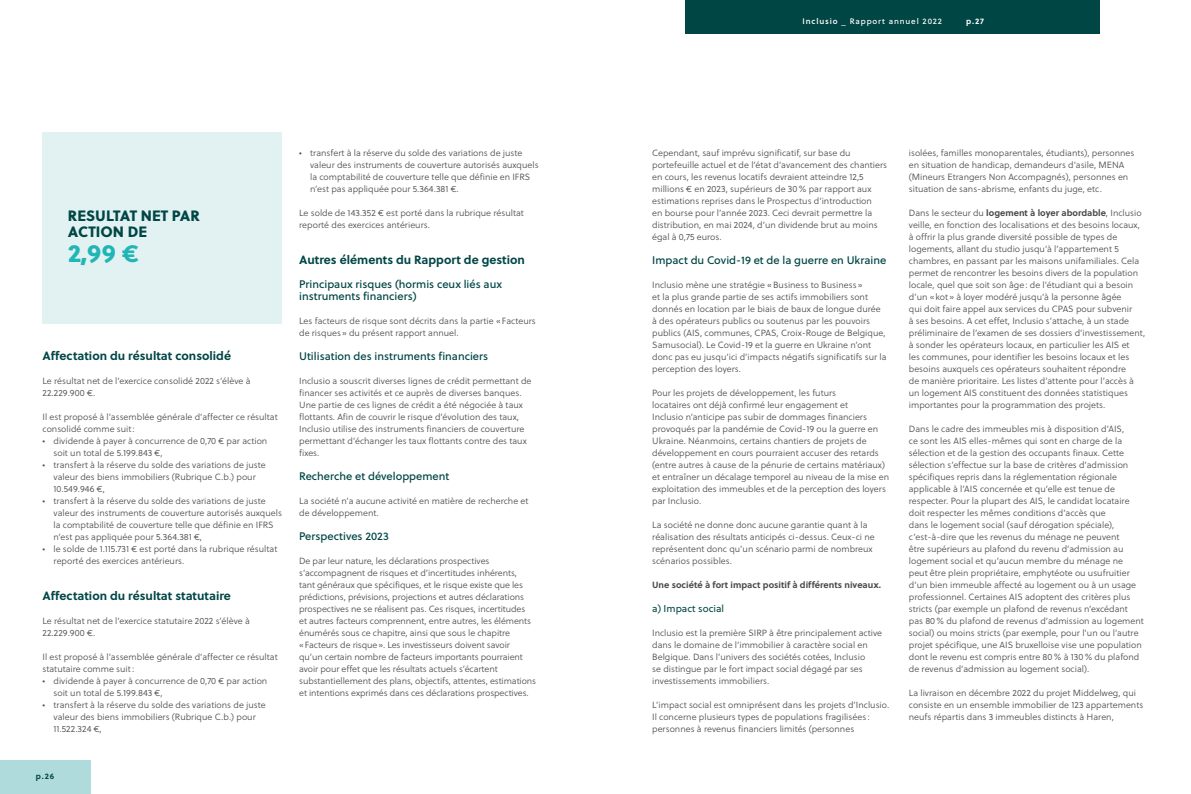
<style>
.page{position:relative;width:1191px;height:794px;background:#fff}
.page>*{position:absolute;margin:0;border:0;box-sizing:border-box;transform-origin:0 0}
.t1{font:25px "Soleil Xb";color:#20b5b6}
.t2{font:15px/16px "Soleil Xb";color:#004645}
.t3{font:700 12px "Soleil";color:#004645}
.t4{font:11px/12px "Soleil Bk";color:#004645}
.t5{font:10px "Soleil";color:#004645}
.t6{font:9px/12px "Soleil Lt";color:#4a4a49}
.t7{font:700 9px "Soleil";color:#4a4a49}
.t8{font:8px "Soleil Bk";letter-spacing:.11em;color:#fff}
.t9{font:700 8px "Soleil";color:#fff}
.t10{font:700 8px "Soleil";color:#004645}
.s1{font-family:"Soleil Sb"}
.s2{font-family:"Soleil";font-weight:700}
</style>
<div class="page">
<div style="left:685px;top:0;width:415px;height:34px;background:#004645"></div>
<div style="left:0;top:760px;width:90px;height:34px;background:#afdbdc"></div>
<div style="left:43px;top:133px;width:239px;height:191px;background:#e2f1f2"></div>
<h2 class="t2" style="left:68px;top:206px;width:134px">RESULTAT NET PAR<br>ACTION DE</h2>
<h1 class="t1" style="left:68px;top:233px;width:72px">2,99 €</h1>
<h3 class="t3" style="left:43px;top:346px;width:190px">Affectation du résultat consolidé</h3>
<p class="t6" style="left:43px;top:375px;width:209px">Le résultat net de l’exercice consolidé 2022 s’élève à<br>22.229.900 €.</p>
<p class="t6" style="left:43px;top:411px;width:237px">Il est proposé à l’assemblée générale d’affecter ce résultat consolidé comme suit :</p>
<p class="t6" style="left:54px;top:435px;width:215px;text-indent:-11px">• dividende à payer à concurrence de 0,70 € par action soit un total de 5.199.843 €,</p>
<p class="t6" style="left:54px;top:459px;width:214px;text-indent:-11px">• transfert à la réserve du solde des variations de juste valeur des biens immobiliers (Rubrique C.b.) pour<br>10.549.946 €,</p>
<p class="t6" style="left:54px;top:495px;width:230px;text-indent:-11px">• transfert à la réserve du solde des variations de juste valeur des instruments de couverture autorisés auxquels la comptabilité de couverture telle que définie en IFRS n’est pas appliquée pour 5.364.381 €,</p>
<p class="t6" style="left:54px;top:543px;width:225px;text-indent:-11px">• le solde de 1.115.731 € est porté dans la rubrique résultat reporté des exercices antérieurs.</p>
<h3 class="t3" style="left:43px;top:586px;width:190px">Affectation du résultat statutaire</h3>
<p class="t6" style="left:43px;top:615px;width:209px">Le résultat net de l’exercice statutaire 2022 s’élève à<br>22.229.900 €.</p>
<p class="t6" style="left:43px;top:651px;width:237px">Il est proposé à l’assemblée générale d’affecter ce résultat statutaire comme suit :</p>
<p class="t6" style="left:54px;top:675px;width:215px;text-indent:-11px">• dividende à payer à concurrence de 0,70 € par action soit un total de 5.199.843 €,</p>
<p class="t6" style="left:54px;top:699px;width:214px;text-indent:-11px">• transfert à la réserve du solde des variations de juste valeur des biens immobiliers (Rubrique C.b.) pour<br>11.522.324 €,</p>
<p class="t10" style="left:36px;top:770px;width:20px">p.26</p>
<p class="t6" style="left:310px;top:147px;width:230px;text-indent:-11px">• transfert à la réserve du solde des variations de juste valeur des instruments de couverture autorisés auxquels la comptabilité de couverture telle que définie en IFRS n’est pas appliquée pour 5.364.381 €.</p>
<p class="t6" style="left:299px;top:207px;width:226px">Le solde de 143.352 € est porté dans la rubrique résultat reporté des exercices antérieurs.</p>
<h3 class="t3" style="left:299px;top:250px;width:227px">Autres éléments du Rapport de gestion</h3>
<p class="t4" style="left:299px;top:278px;width:204px">Principaux risques (hormis ceux liés aux instruments financiers)</p>
<p class="t6" style="left:299px;top:315px;width:238px">Les facteurs de risque sont décrits dans la partie « Facteurs de risques » du présent rapport annuel.</p>
<p class="t4" style="left:299px;top:350px;width:190px">Utilisation des instruments financiers</p>
<p class="t6" style="left:299px;top:375px;width:234px">Inclusio a souscrit diverses lignes de crédit permettant de financer ses activités et ce auprès de diverses banques.<br>Une partie de ces lignes de crédit a été négociée à taux flottants. Afin de couvrir le risque d’évolution des taux, Inclusio utilise des instruments financiers de couverture permettant d’échanger les taux flottants contre des taux fixes.</p>
<p class="t4" style="left:299px;top:470px;width:152px">Recherche et développement</p>
<p class="t6" style="left:299px;top:495px;width:231px">La société n’a aucune activité en matière de recherche et de développement.</p>
<p class="t4" style="left:299px;top:530px;width:91px">Perspectives 2023</p>
<p class="t6" style="left:299px;top:555px;width:238px">De par leur nature, les déclarations prospectives s’accompagnent de risques et d’incertitudes inhérents,<br>tant généraux que spécifiques, et le risque existe que les prédictions, prévisions, projections et autres déclarations prospectives ne se réalisent pas. Ces risques, incertitudes<br>et autres facteurs comprennent, entre autres, les éléments énumérés sous ce chapitre, ainsi que sous le chapitre<br>« Facteurs de risque ». Les investisseurs doivent savoir<br>qu’un certain nombre de facteurs importants pourraient avoir pour effet que les résultats actuels s’écartent substantiellement des plans, objectifs, attentes, estimations et intentions exprimés dans ces déclarations prospectives.</p>
<p class="t8" style="left:802px;top:15px;width:141px"><span class="s1">Inclusio</span> _ Rapport annuel 2022</p>
<p class="t9" style="left:966px;top:15px;width:19px">p.27</p>
<p class="t6" style="left:652px;top:147px;width:236px">Cependant, sauf imprévu significatif, sur base du portefeuille actuel et de l’état d’avancement des chantiers en cours, les revenus locatifs devraient atteindre 12,5 millions € en 2023, supérieurs de 30 % par rapport aux estimations reprises dans le Prospectus d’introduction<br>en bourse pour l’année 2023. Ceci devrait permettre la distribution, en mai 2024, d’un dividende brut au moins égal à 0,75 euros.</p>
<p class="t4" style="left:652px;top:254px;width:235px">Impact du Covid-19 et de la guerre en Ukraine</p>
<p class="t6" style="left:652px;top:279px;width:236px">Inclusio mène une stratégie « Business to Business »<br>et la plus grande partie de ses actifs immobiliers sont donnés en location par le biais de baux de longue durée à des opérateurs publics ou soutenus par les pouvoirs publics (AIS, communes, CPAS, Croix-Rouge de Belgique, Samusocial). Le Covid-19 et la guerre en Ukraine n’ont donc pas eu jusqu’ici d’impacts négatifs significatifs sur la perception des loyers.</p>
<p class="t6" style="left:652px;top:387px;width:238px">Pour les projets de développement, les futurs<br>locataires ont déjà confirmé leur engagement et<br>Inclusio n’anticipe pas subir de dommages financiers provoqués par la pandémie de Covid-19 ou la guerre en Ukraine. Néanmoins, certains chantiers de projets de développement en cours pourraient accuser des retards (entre autres à cause de la pénurie de certains matériaux) et entraîner un décalage temporel au niveau de la mise en exploitation des immeubles et de la perception des loyers par Inclusio.</p>
<p class="t6" style="left:652px;top:519px;width:224px">La société ne donne donc aucune garantie quant à la réalisation des résultats anticipés ci-dessus. Ceux-ci ne représentent donc qu’un scénario parmi de nombreux scénarios possibles.</p>
<p class="t7" style="left:652px;top:578px;width:230px">Une société à fort impact positif à différents niveaux.</p>
<p class="t5" style="left:652px;top:601px;width:73px">a) Impact social</p>
<p class="t6" style="left:652px;top:627px;width:231px">Inclusio est la première SIRP à être principalement active dans le domaine de l’immobilier à caractère social en Belgique. Dans l’univers des sociétés cotées, Inclusio<br>se distingue par le fort impact social dégagé par ses investissements immobiliers.</p>
<p class="t6" style="left:652px;top:699px;width:239px">L’impact social est omniprésent dans les projets d’Inclusio.<br>Il concerne plusieurs types de populations fragilisées : personnes à revenus financiers limités (personnes</p>
<p class="t6" style="left:909px;top:147px;width:227px">isolées, familles monoparentales, étudiants), personnes en situation de handicap, demandeurs d’asile, MENA (Mineurs Etrangers Non Accompagnés), personnes en situation de sans-abrisme, enfants du juge, etc.</p>
<p class="t6" style="left:909px;top:207px;width:238px">Dans le secteur du <span class="s2">logement à loyer abordable</span>, Inclusio veille, en fonction des localisations et des besoins locaux, à offrir la plus grande diversité possible de types de logements, allant du studio jusqu’à l’appartement 5 chambres, en passant par les maisons unifamiliales. Cela permet de rencontrer les besoins divers de la population locale, quel que soit son âge : de l’étudiant qui a besoin d’un « kot » à loyer modéré jusqu’à la personne âgée<br>qui doit faire appel aux services du CPAS pour subvenir<br>à ses besoins. A cet effet, Inclusio s’attache, à un stade préliminaire de l’examen de ses dossiers d’investissement, à sonder les opérateurs locaux, en particulier les AIS et<br>les communes, pour identifier les besoins locaux et les besoins auxquels ces opérateurs souhaitent répondre<br>de manière prioritaire. Les listes d’attente pour l’accès à un logement AIS constituent des données statistiques importantes pour la programmation des projets.</p>
<p class="t6" style="left:909px;top:423px;width:236px">Dans le cadre des immeubles mis à disposition d’AIS,<br>ce sont les AIS elles-mêmes qui sont en charge de la sélection et de la gestion des occupants finaux. Cette sélection s’effectue sur la base de critères d’admission spécifiques repris dans la réglementation régionale applicable à l’AIS concernée et qu’elle est tenue de respecter. Pour la plupart des AIS, le candidat locataire doit respecter les mêmes conditions d’accès que<br>dans le logement social (sauf dérogation spéciale), c’est-à-dire que les revenus du ménage ne peuvent<br>être supérieurs au plafond du revenu d’admission au logement social et qu’aucun membre du ménage ne peut être plein propriétaire, emphytéote ou usufruitier d’un bien immeuble affecté au logement ou à un usage professionnel. Certaines AIS adoptent des critères plus stricts (par exemple un plafond de revenus n’excédant pas 80 % du plafond de revenus d’admission au logement social) ou moins stricts (par exemple, pour l’un ou l’autre projet spécifique, une AIS bruxelloise vise une population dont le revenu est compris entre 80 % à 130 % du plafond de revenus d’admission au logement social).</p>
<p class="t6" style="left:909px;top:687px;width:236px">La livraison en décembre 2022 du projet Middelweg, qui consiste en un ensemble immobilier de 123 appartements neufs répartis dans 3 immeubles distincts à Haren,</p>
</div>
